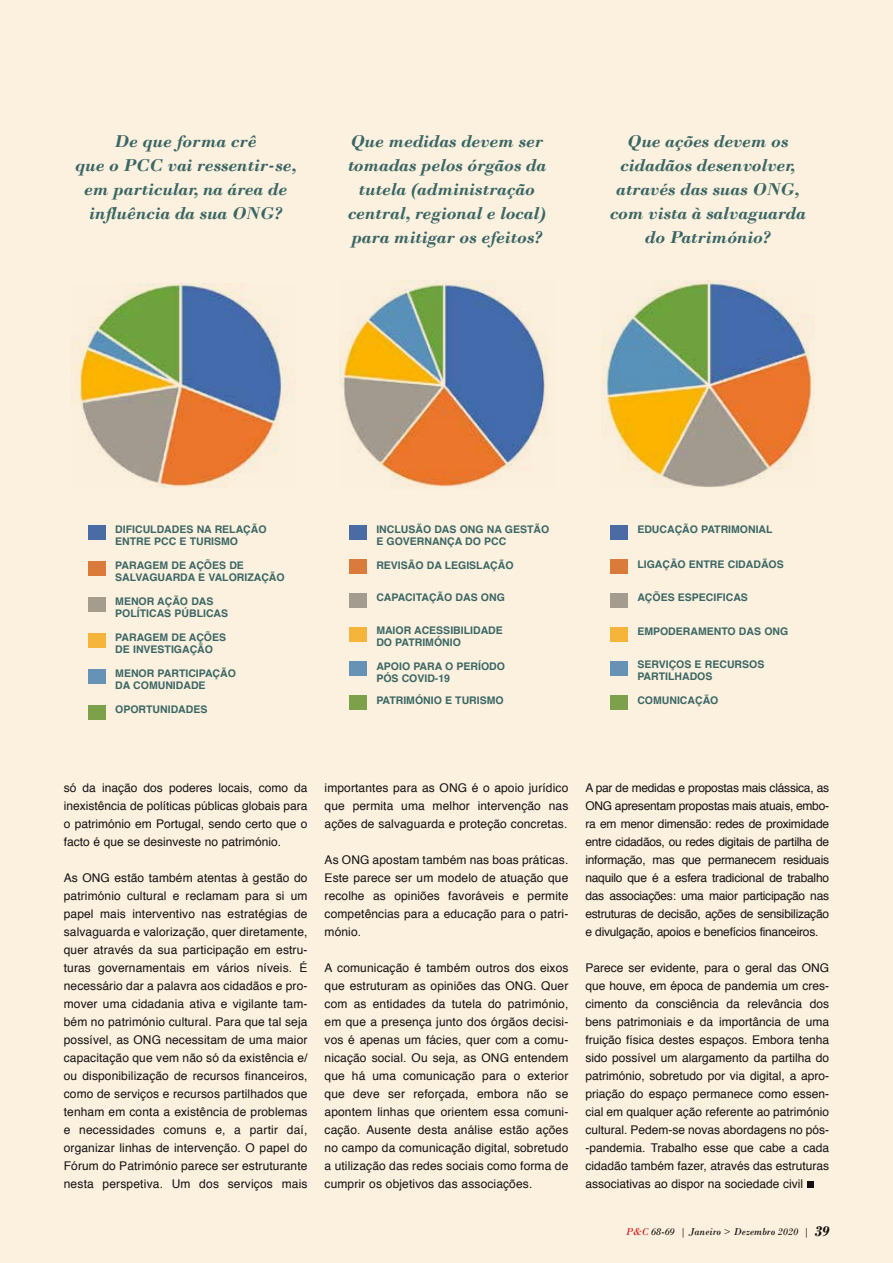
<style>
.page{position:relative;width:893px;height:1263px;background:#fcf0de}
.page>*{position:absolute;margin:0;border:0;box-sizing:border-box;transform-origin:0 0}
.t1{font:italic 700 18px/24px "Bodoni";letter-spacing:-.01em;color:#3b6e75;text-align:center}
.t2{font:12px/18px "Helvetica";letter-spacing:.01em;color:#121212;text-align:justify}
.t3{font:700 10.5px/12px "Helvetica";color:#3b6e75}
.t4{font:italic 10.5px "Bodoni";letter-spacing:.01em;color:#121212}
.s1{color:#d81f27}
.s2{font-weight:700;font-size:15px}
</style>
<div class="page">
<svg style="left:807px;top:1182px;width:6px;height:6px"></svg>
<img style="left:71px;top:283px;width:216px;height:205px">
<div style="left:88px;top:525px;width:18px;height:15px;background:#4b6ba5"></div>
<div style="left:88px;top:561px;width:18px;height:15px;background:#db7b3b"></div>
<div style="left:88px;top:597px;width:18px;height:15px;background:#a39c8f"></div>
<div style="left:88px;top:633px;width:18px;height:15px;background:#f4b53a"></div>
<div style="left:88px;top:669px;width:18px;height:15px;background:#6692b5"></div>
<div style="left:88px;top:705px;width:18px;height:15px;background:#7da04a"></div>
<img style="left:340px;top:280px;width:207px;height:208px">
<div style="left:349px;top:525px;width:18px;height:15px;background:#4b6ba5"></div>
<div style="left:349px;top:559px;width:18px;height:15px;background:#db7b3b"></div>
<div style="left:349px;top:593px;width:18px;height:15px;background:#a39c8f"></div>
<div style="left:349px;top:627px;width:18px;height:15px;background:#f4b53a"></div>
<div style="left:349px;top:661px;width:18px;height:15px;background:#6692b5"></div>
<div style="left:349px;top:695px;width:18px;height:14px;background:#7da04a"></div>
<img style="left:601px;top:280px;width:213px;height:207px">
<div style="left:610px;top:525px;width:18px;height:15px;background:#4b6ba5"></div>
<div style="left:610px;top:559px;width:18px;height:15px;background:#db7b3b"></div>
<div style="left:610px;top:593px;width:18px;height:15px;background:#a39c8f"></div>
<div style="left:610px;top:627px;width:18px;height:15px;background:#f4b53a"></div>
<div style="left:610px;top:661px;width:18px;height:15px;background:#6692b5"></div>
<div style="left:610px;top:695px;width:18px;height:14px;background:#7da04a"></div>
<h1 class="t1" style="left:75px;top:130px;width:223px">De que forma crê<br>que o PCC vai ressentir-se, em particular, na área de influência da sua ONG?</h1>
<h1 class="t1" style="left:347px;top:130px;width:200px">Que medidas devem ser tomadas pelos órgãos da tutela (administração central, regional e local) para mitigar os efeitos?</h1>
<h1 class="t1" style="left:610px;top:130px;width:198px">Que ações devem os cidadãos desenvolver, através das suas ONG, com vista à salvaguarda do Património?</h1>
<p class="t3" style="left:115px;top:524px;width:153px">DIFICULDADES NA RELAÇÃO<br>ENTRE PCC E TURISMO</p>
<p class="t3" style="left:115px;top:560px;width:171px">PARAGEM DE AÇÕES DE<br>SALVAGUARDA E VALORIZAÇÃO</p>
<p class="t3" style="left:115px;top:596px;width:114px">MENOR AÇÃO DAS<br>POLÍTICAS PÚBLICAS</p>
<p class="t3" style="left:115px;top:632px;width:112px">PARAGEM DE AÇÕES<br>DE INVESTIGAÇÃO</p>
<p class="t3" style="left:115px;top:668px;width:122px">MENOR PARTICIPAÇÃO<br>DA COMUNIDADE</p>
<p class="t3" style="left:115px;top:704px;width:94px">OPORTUNIDADES</p>
<p class="t3" style="left:376px;top:524px;width:174px">INCLUSÃO DAS ONG NA GESTÃO<br>E GOVERNANÇA DO PCC</p>
<p class="t3" style="left:376px;top:560px;width:139px">REVISÃO DA LEGISLAÇÃO</p>
<p class="t3" style="left:376px;top:592px;width:130px">CAPACITAÇÃO DAS ONG</p>
<p class="t3" style="left:376px;top:625px;width:128px">MAIOR ACESSIBILIDADE<br>DO PATRIMÓNIO</p>
<p class="t3" style="left:376px;top:661px;width:130px">APOIO PARA O PERÍODO<br>PÓS COVID-19</p>
<p class="t3" style="left:376px;top:695px;width:129px">PATRIMÓNIO E TURISMO</p>
<p class="t3" style="left:637px;top:524px;width:137px">EDUCAÇÃO PATRIMONIAL</p>
<p class="t3" style="left:637px;top:559px;width:148px">LIGAÇÃO ENTRE CIDADÃOS</p>
<p class="t3" style="left:637px;top:592px;width:112px">AÇÕES ESPECIFICAS</p>
<p class="t3" style="left:637px;top:626px;width:152px">EMPODERAMENTO DAS ONG</p>
<p class="t3" style="left:637px;top:659px;width:129px">SERVIÇOS E RECURSOS<br>PARTILHADOS</p>
<p class="t3" style="left:637px;top:695px;width:83px">COMUNICAÇÃO</p>
<p class="t2" style="left:64px;top:780px;width:245px">só da inação dos poderes locais, como da inexistência de políticas públicas globais para o património em Portugal, sendo certo que o facto é que se desinveste no património.</p>
<p class="t2" style="left:64px;top:870px;width:245px">As ONG estão também atentas à gestão do património cultural e reclamam para si um papel mais interventivo nas estratégias de salvaguarda e valorização, quer diretamente, quer através da sua participação em estru&shy;turas governamentais em vários níveis. É necessário dar a palavra aos cidadãos e pro&shy;mover uma cidadania ativa e vigilante tam&shy;bém no património cultural. Para que tal seja possível, as ONG necessitam de uma maior capacitação que vem não só da existência e/ ou disponibilização de recursos financeiros, como de serviços e recursos partilhados que tenham em conta a existência de problemas e necessidades comuns e, a partir daí, organizar linhas de intervenção. O papel do Fórum do Património parece ser estruturante nesta perspetiva. Um dos serviços mais</p>
<p class="t2" style="left:325px;top:780px;width:245px">importantes para as ONG é o apoio jurídico que permita uma melhor intervenção nas ações de salvaguarda e proteção concretas.</p>
<p class="t2" style="left:325px;top:852px;width:245px">As ONG apostam também nas boas práticas.<br>Este parece ser um modelo de atuação que recolhe as opiniões favoráveis e permite competências para a educação para o patri&shy;mónio.</p>
<p class="t2" style="left:325px;top:960px;width:245px">A comunicação é também outros dos eixos que estruturam as opiniões das ONG. Quer com as entidades da tutela do património, em que a presença junto dos órgãos decisi&shy;vos é apenas um fácies, quer com a comu&shy;nicação social. Ou seja, as ONG entendem que há uma comunicação para o exterior que deve ser reforçada, embora não se apontem linhas que orientem essa comuni&shy;cação. Ausente desta análise estão ações no campo da comunicação digital, sobretudo a utilização das redes sociais como forma de cumprir os objetivos das associações.</p>
<p class="t2" style="left:585px;top:780px;width:245px">A par de medidas e propostas mais clássica, as ONG apresentam propostas mais atuais, embo&shy;ra em menor dimensão: redes de proximidade entre cidadãos, ou redes digitais de partilha de informação, mas que permanecem residuais naquilo que é a esfera tradicional de trabalho das associações: uma maior participação nas estruturas de decisão, ações de sensibilização e divulgação, apoios e benefícios financeiros.</p>
<p class="t2" style="left:585px;top:960px;width:245px">Parece ser evidente, para o geral das ONG que houve, em época de pandemia um cres&shy;cimento da consciência da relevância dos bens patrimoniais e da importância de uma fruição física destes espaços. Embora tenha sido possível um alargamento da partilha do património, sobretudo por via digital, a apro&shy;priação do espaço permanece como essen&shy;cial em qualquer ação referente ao património cultural. Pedem-se novas abordagens no pós--pandemia. Trabalho esse que cabe a cada cidadão também fazer, através das estruturas associativas ao dispor na sociedade civil</p>
<p class="t4" style="left:626px;top:1225px;width:205px"><span class="s1">P&amp;C</span> 68-69 | Janeiro &gt; Dezembro 2020 | <span class="s2">39</span></p>
</div>
